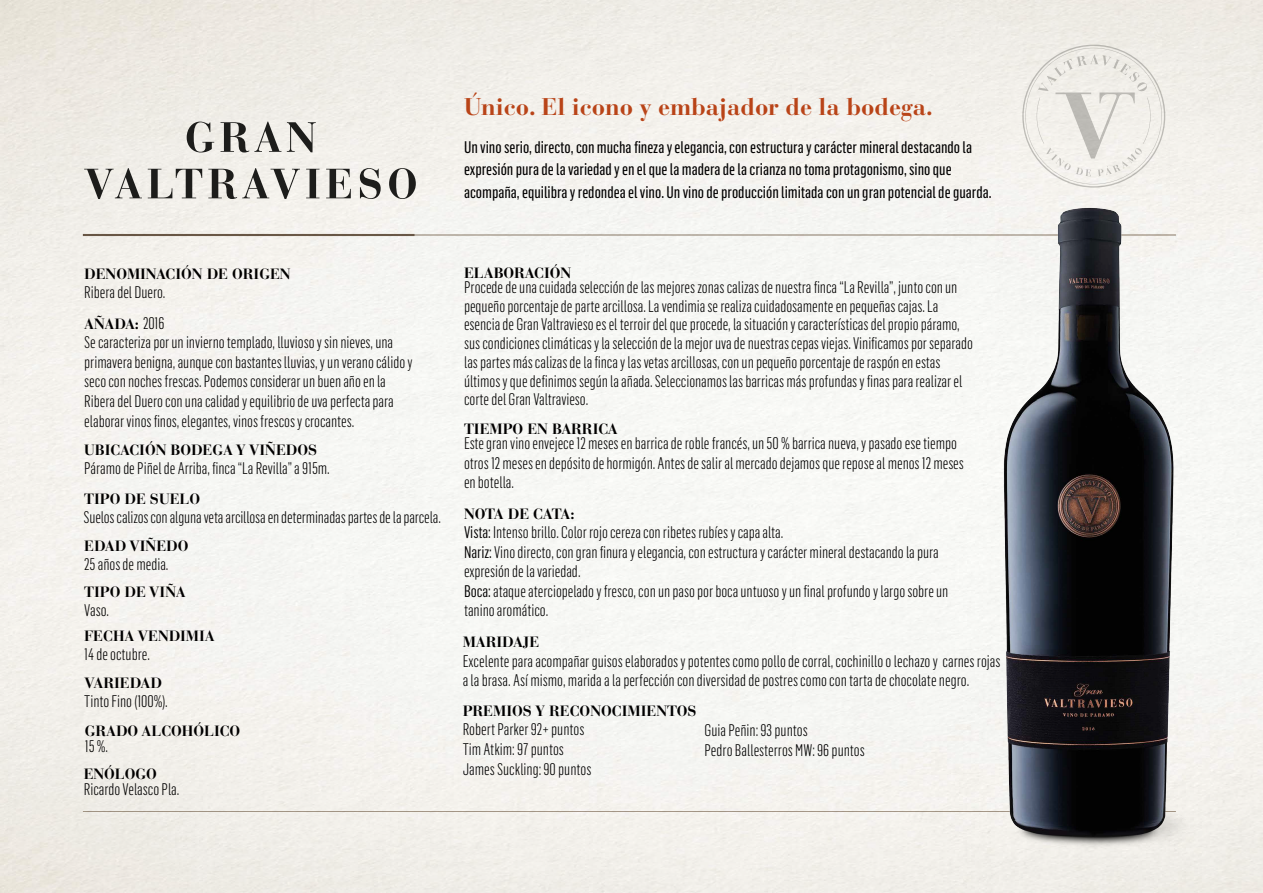
<style>
.page{position:relative;width:1263px;height:893px;background:#fff}
.page>*{position:absolute;margin:0;border:0;box-sizing:border-box;transform-origin:0 0}
.t1{font:700 24px "Bauer Bodoni Std";letter-spacing:-.005em;color:#b94418}
.t2{font:300 16.5px/18.8px "Flama Condensed";color:#010000}
.t3{font:300 16.5px/19.8px "Flama Condensed";color:#000}
.t4{font:16.5px/22.5px "Flama Condensed Basic";color:#010000}
.t5{font:700 14.85px "Bauer Bodoni Std";color:#010000}
.t6{font:700 14.85px "Bauer Bodoni Std";color:#000}
.t7{font:700 14.85px "Bauer Bodoni Std";letter-spacing:-.025em;color:#010000}
.s1{font-family:"Flama Condensed";font-weight:300;font-size:16.5px}
.s2{font-weight:400}
</style>
<div class="page">
<hr style="left:83px;top:811px;width:1093px;height:1px;background:#8e7d6b">
<hr style="left:83px;top:235px;width:1093px;height:1px;background:#8e7d6b">
<svg style="left:1022px;top:45px;width:143px;height:143px;background:#ebe9e3"></svg>
<img style="left:990px;top:189px;width:199px;height:666px">
<hr style="left:83px;top:234px;width:331px;height:2px;background:#8e7d6b">
<svg style="left:187px;top:122px;width:27px;height:30px"></svg>
<svg style="left:221px;top:122px;width:60px;height:30px;background:#a9a7a3"></svg>
<svg style="left:287px;top:122px;width:29px;height:30px"></svg>
<svg style="left:84px;top:168px;width:58px;height:31px;background:#bab8b3"></svg>
<svg style="left:148px;top:169px;width:54px;height:29px;background:#b2b0ac"></svg>
<svg style="left:208px;top:168px;width:92px;height:31px;background:#b3b1ad"></svg>
<svg style="left:306px;top:169px;width:13px;height:29px"></svg>
<svg style="left:326px;top:169px;width:25px;height:29px"></svg>
<svg style="left:360px;top:168px;width:21px;height:31px"></svg>
<svg style="left:389px;top:168px;width:27px;height:31px"></svg>
<h1 class="t1" style="left:464px;top:92px;width:470px">Único. El icono y embajador de la bodega.</h1>
<p class="t4" style="left:464px;top:135px;width:529px">Un vino serio, directo, con mucha fineza y elegancia, con estructura y carácter mineral destacando la expresión pura de la variedad y en el que la madera de la crianza no toma protagonismo, sino que acompaña, equilibra y redondea el vino. Un vino de producción limitada con un gran potencial de guarda.</p>
<p class="t5" style="left:84px;top:265px;width:208px">DENOMINACIÓN DE ORIGEN</p>
<p class="t2" style="left:84px;top:282px;width:83px">Riberadel Duero.</p>
<p class="t5" style="left:84px;top:315px;width:82px">AÑADA: <span class="s1">2016</span></p>
<p class="t2" style="left:84px;top:332px;width:330px;line-height:19.8px">Secaracterizaporuninviernotemplado, lluviosoysinnieves,una primaverabenigna,aunqueconbastanteslluvias,yunveranocálidoy secoconnochesfrescas.Podemosconsiderar unbuen añoenla Riberadel Dueroconunacalidadyequilibriodeuvaperfectapara elaborar vinosfinos,elegantes,vinosfrescosycrocantes.</p>
<p class="t5" style="left:84px;top:441px;width:234px">UBICACIÓN BODEGA Y VIÑEDOS</p>
<p class="t2" style="left:84px;top:458px;width:247px">Páramode Piñelde Arriba,finca“La Revilla”a915m.</p>
<p class="t5" style="left:84px;top:490px;width:117px">TIPO DE SUELO</p>
<p class="t5" style="left:84px;top:537px;width:106px">EDAD VIÑEDO</p>
<p class="t2" style="left:84px;top:554px;width:86px">25añosdemedia.</p>
<p class="t5" style="left:84px;top:582px;width:103px">TIPO DE VIÑA</p>
<p class="t2" style="left:84px;top:600px;width:26px">Vaso.</p>
<p class="t5" style="left:84px;top:627px;width:132px">FECHA VENDIMIA</p>
<p class="t2" style="left:84px;top:644px;width:67px">14deoctubre.</p>
<p class="t5" style="left:84px;top:674px;width:79px">VARIEDAD</p>
<p class="t2" style="left:84px;top:692px;width:85px">TintoFino (100%).</p>
<p class="t5" style="left:85px;top:722px;width:157px">GRADO ALCOHÓLICO</p>
<p class="t2" style="left:85px;top:737px;width:25px">15 %.</p>
<p class="t5" style="left:84px;top:765px;width:75px">ENÓLOGO</p>
<p class="t2" style="left:84px;top:779px;width:97px">RicardoVelascoPla.</p>
<p class="t3" style="left:84px;top:506px;width:359px">Suelos calizos con alguna veta arcillosa en determinadas partes de la parcela.</p>
<p class="t5" style="left:464px;top:264px;width:109px">ELABORACIÓN</p>
<p class="t2" style="left:464px;top:277px;width:510px">Procededeunacuidadaseleccióndelasmejoreszonascalizasdenuestrafinca“La Revilla”, junto conun pequeñoporcentajedepartearcillosa.Lavendimiaserealiza cuidadosamenteenpequeñascajas.La esenciade GranValtraviesoesel terroirdelqueprocede, lasituaciónycaracterísticasdelpropio páramo, suscondicionesclimáticasylaselección delamejoruvadenuestrascepas viejas.Vinificamosporseparado laspartesmáscalizasdela fincaylasvetasarcillosas,con unpequeñoporcentajederaspónenestas últimosyquedefinimossegúnla añada.Seleccionamoslasbarricas más profundasyfinas pararealizarel cortedel GranValtravieso.</p>
<p class="t5" style="left:464px;top:420px;width:155px">TIEMPO EN BARRICA</p>
<p class="t2" style="left:464px;top:433px;width:501px;line-height:19.5px">Estegranvinoenvejece12mesesenbarricaderoblefrancés,un 50 % barricanueva,ypasado esetiempo otros12mesesendepósitodehormigón. Antesdesaliralmercadodejamosquereposeal menos12meses enbotella.</p>
<p class="t7" style="left:464px;top:504px;width:112px">NOTA DE CATA:</p>
<p class="t2" style="left:464px;top:522px;width:486px;line-height:19.5px"><span class="s2">Vista:</span> Intensobrillo. Color rojocereza conribetesrubíesycapa alta.<br><span class="s2">Nariz:</span>Vinodirecto,congranfinurayelegancia,con estructuraycaráctermineraldestacandolapura expresióndelavariedad.<br><span class="s2">Boca:</span>ataqueaterciopeladoyfresco,con unpaso porboca untuosoyunfinal profundoylargosobreun taninoaromático.</p>
<p class="t6" style="left:463px;top:633px;width:78px">MARIDAJE</p>
<p class="t3" style="left:463px;top:650px;width:539px">Excelente para acompañar guisos elaborados y potentes como pollo de corral, cochinillo o lechazo y carnes rojas a la brasa. Así mismo, marida a la perfección con diversidad de postres como con tarta de chocolate negro.</p>
<p class="t6" style="left:463px;top:701px;width:235px">PREMIOS Y RECONOCIMIENTOS</p>
<p class="t3" style="left:463px;top:719px;width:130px">Robert Parker 92+ puntos<br>Tim Atkim: 97 puntos<br>James Suckling: 90 puntos</p>
<p class="t3" style="left:705px;top:720px;width:162px">Guia Peñin: 93 puntos<br>Pedro Ballesterros MW: 96 puntos</p>
</div>
